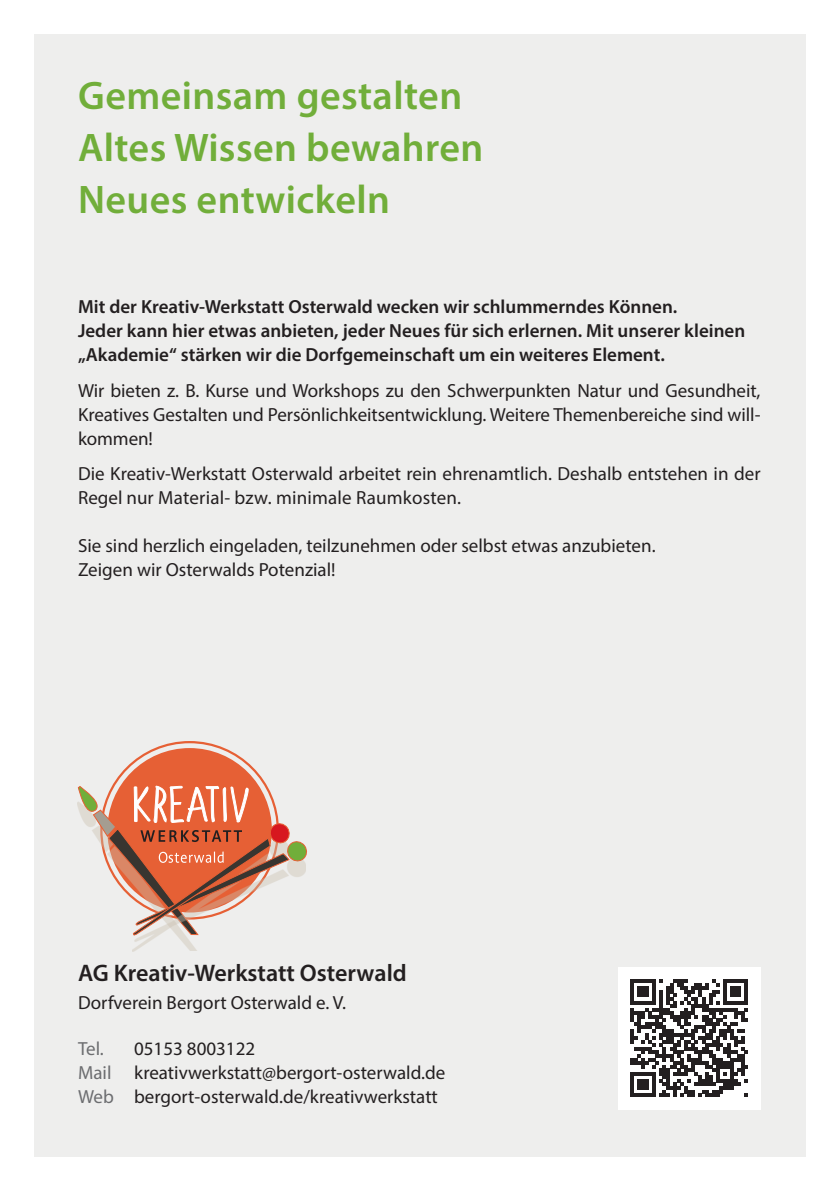
<style>
.page{position:relative;width:840px;height:1191px;background:#fff}
.page>*{position:absolute;margin:0;border:0;box-sizing:border-box;transform-origin:0 0}
.t1{font:600 40px/52px "Myriad Pro";letter-spacing:.01em;color:#71ae3a}
.t2{font:600 24px "Myriad Pro";color:#231f20}
.t3{font:19px/24px "Myriad Pro";color:#231f20}
.t4{font:600 19px/24px "Myriad Pro";color:#231f20}
.t5{font:19px "Myriad Pro";color:#6c6d70}
.s1{color:#6c6d70}
</style>
<div class="page">
<div style="left:34px;top:34px;width:771px;height:1123px;background:#eeeeed"></div>
<div style="left:107px;top:748px;width:165px;height:164px;background:#e66035;border-radius:50%"></div>
<div style="left:132px;top:839px;width:174px;height:112px;background:#cac0af;opacity:.41"></div>
<svg style="left:77px;top:785px;width:230px;height:150px"></svg>
<div style="left:617px;top:967px;width:143px;height:142px;background:#fff"></div>
<svg style="left:630px;top:979px;width:117px;height:117px"></svg>
<h1 class="t1" style="left:78px;top:69px;width:407px">Gemeinsam gestalten<br>Altes Wissen bewahren<br>Neues entwickeln</h1>
<p class="t4" style="left:78px;top:294px;width:668px">Mit der Kreativ-Werkstatt Osterwald wecken wir schlummerndes Können.<br>Jeder kann hier etwas anbieten, jeder Neues für sich erlernen. Mit unserer kleinen „Akademie“ stärken wir die Dorfgemeinschaft um ein weiteres Element.</p>
<p class="t3" style="left:78px;top:378px;width:683px;text-align:justify">Wir bieten z. B. Kurse und Workshops zu den Schwerpunkten Natur und Gesundheit, Kreatives Gestalten und Persönlichkeitsentwicklung. Weitere Themenbereiche sind will&shy;kommen!</p>
<p class="t3" style="left:78px;top:461px;width:683px">Die Kreativ-Werkstatt Osterwald arbeitet rein ehrenamtlich. Deshalb entstehen in der<br>Regel nur Material- bzw. minimale Raumkosten.</p>
<p class="t3" style="left:78px;top:533px;width:578px">Sie sind herzlich eingeladen, teilzunehmen oder selbst etwas anzubieten.<br>Zeigen wir Osterwalds Potenzial!</p>
<p class="t2" style="left:78px;top:957px;width:330px">AG Kreativ-Werkstatt Osterwald</p>
<p class="t3" style="left:78px;top:990px;width:269px">Dorfverein Bergort Osterwald e. V.</p>
<p class="t5" style="left:78px;top:1036px;width:27px">Tel.</p>
<p class="t3" style="left:78px;top:1036px;width:369px;text-indent:56px">05153 8003122<br><span class="s1">Mail</span> kreativwerkstatt@bergort-osterwald.de<br><span class="s1">Web</span> bergort-osterwald.de/kreativwerkstatt</p>
</div>
